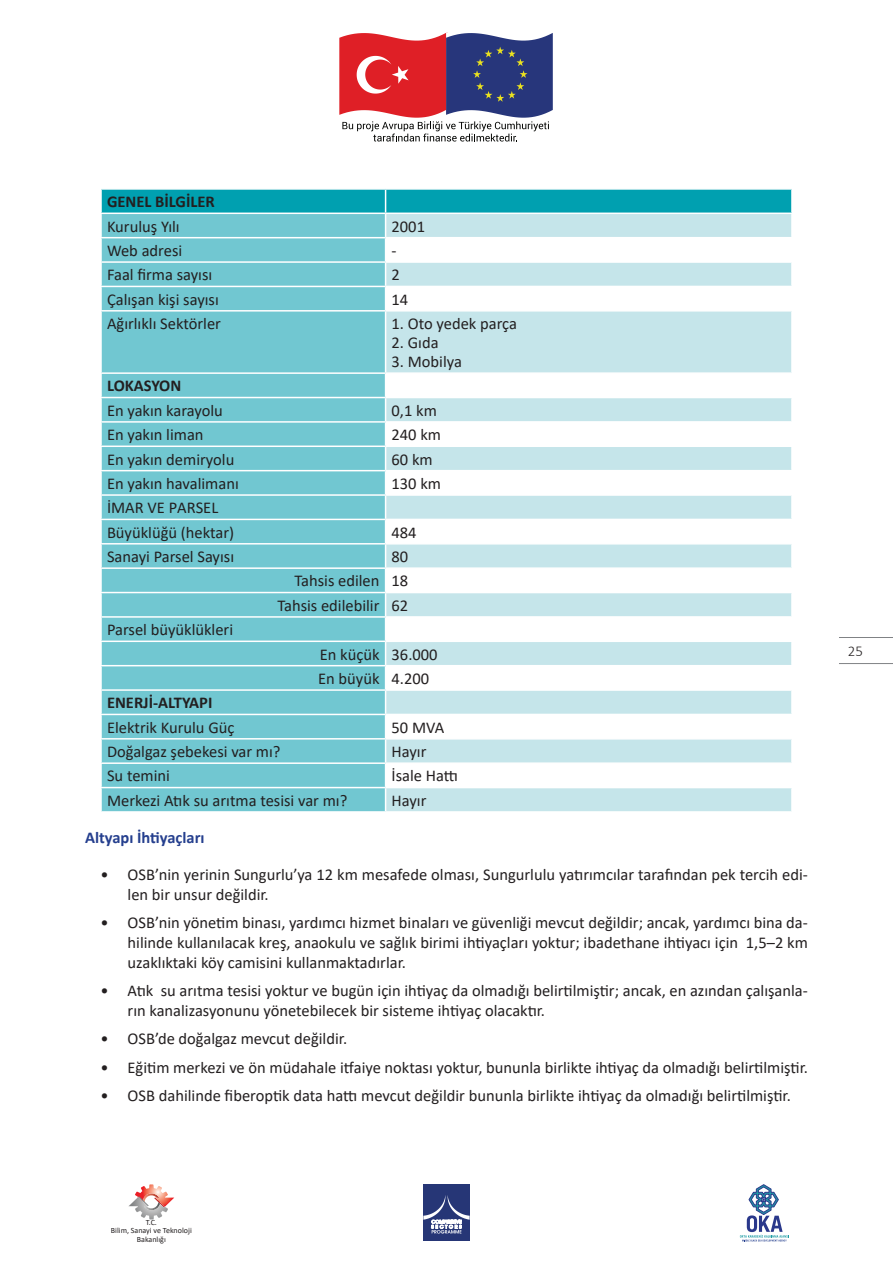
<style>
.page{position:relative;width:893px;height:1263px;background:#fff}
.page>*{position:absolute;margin:0;border:0;box-sizing:border-box;transform-origin:0 0}
.t1{font:16.5px/24.3px "Calibri";color:#231f20}
.t2{font:700 16.5px "Calibri";color:#231f20}
.t3{font:700 16.5px "Calibri";color:#253f8e}
.t4{font:300 15px "Calibri";color:#231f20}
.t5{font:7.95px/8.1px "Calibri";color:#231f20;text-align:center}
</style>
<div class="page">
<svg style="left:339px;top:33px;width:214px;height:109px"></svg>
<svg style="left:740px;top:1184px;width:49px;height:57px"></svg>
<svg style="left:128px;top:1184px;width:46px;height:35px"></svg>
<div style="left:423px;top:1184px;width:47px;height:57px;background:#263676"></div>
<svg style="left:423px;top:1195px;width:47px;height:38px"></svg>
<div style="left:102px;top:312px;width:283px;height:499px;background:#71c7d1"></div>
<svg style="left:386px;top:312px;width:405px;height:499px;fill:#c5e5ea"></svg>
<hr style="left:100px;top:372px;width:286px;height:2px;background:#fff">
<hr style="left:100px;top:397px;width:286px;height:1px;background:#fff">
<hr style="left:100px;top:421px;width:286px;height:2px;background:#fff">
<hr style="left:100px;top:445px;width:286px;height:2px;background:#fff">
<hr style="left:100px;top:470px;width:286px;height:1px;background:#fff">
<hr style="left:100px;top:494px;width:286px;height:2px;background:#fff">
<hr style="left:100px;top:519px;width:286px;height:1px;background:#fff">
<hr style="left:100px;top:543px;width:286px;height:1px;background:#fff">
<hr style="left:100px;top:567px;width:286px;height:2px;background:#fff">
<hr style="left:100px;top:592px;width:286px;height:1px;background:#fff">
<hr style="left:100px;top:616px;width:286px;height:2px;background:#fff">
<hr style="left:100px;top:640px;width:286px;height:2px;background:#fff">
<hr style="left:100px;top:665px;width:286px;height:1px;background:#fff">
<hr style="left:100px;top:689px;width:286px;height:2px;background:#fff">
<hr style="left:100px;top:714px;width:286px;height:1px;background:#fff">
<hr style="left:100px;top:738px;width:286px;height:1px;background:#fff">
<hr style="left:100px;top:762px;width:286px;height:2px;background:#fff">
<hr style="left:100px;top:787px;width:286px;height:1px;background:#fff">
<svg style="left:101px;top:189px;width:691px;height:121px"></svg>
<hr style="left:386px;top:261px;width:407px;height:2px;background:#fff">
<hr style="left:791px;top:263px;width:2px;height:23px;background:#fff">
<hr style="left:386px;top:286px;width:407px;height:1px;background:#fff">
<hr style="left:386px;top:372px;width:407px;height:2px;background:#fff">
<hr style="left:386px;top:397px;width:407px;height:1px;background:#fff">
<hr style="left:386px;top:421px;width:407px;height:2px;background:#fff">
<hr style="left:386px;top:445px;width:407px;height:2px;background:#fff">
<hr style="left:386px;top:470px;width:407px;height:1px;background:#fff">
<hr style="left:386px;top:494px;width:407px;height:2px;background:#fff">
<hr style="left:386px;top:519px;width:407px;height:1px;background:#fff">
<hr style="left:386px;top:543px;width:407px;height:1px;background:#fff">
<hr style="left:386px;top:567px;width:407px;height:2px;background:#fff">
<hr style="left:386px;top:592px;width:407px;height:1px;background:#fff">
<hr style="left:386px;top:616px;width:407px;height:2px;background:#fff">
<hr style="left:386px;top:640px;width:407px;height:2px;background:#fff">
<hr style="left:386px;top:665px;width:407px;height:1px;background:#fff">
<hr style="left:386px;top:689px;width:407px;height:2px;background:#fff">
<hr style="left:386px;top:714px;width:407px;height:1px;background:#fff">
<hr style="left:386px;top:738px;width:407px;height:1px;background:#fff">
<hr style="left:386px;top:762px;width:407px;height:2px;background:#fff">
<svg style="left:385px;top:396px;width:1px;height:393px"></svg>
<hr style="left:386px;top:787px;width:407px;height:1px;background:#fff">
<hr style="left:839px;top:663px;width:54px;height:1px;background:#808285">
<hr style="left:839px;top:637px;width:54px;height:1px;background:#808285">
<p class="t2" style="left:107px;top:190px;width:109px">GENEL BİLGİLER</p>
<p class="t1" style="left:107px;top:214px;width:74px">Kuruluş Yılı</p>
<p class="t1" style="left:392px;top:214px;width:35px">2001</p>
<p class="t1" style="left:107px;top:238px;width:77px">Web adresi</p>
<p class="t1" style="left:392px;top:238px;width:7px">-</p>
<p class="t1" style="left:107px;top:262px;width:107px">Faal firma sayısı</p>
<p class="t1" style="left:392px;top:262px;width:10px">2</p>
<p class="t1" style="left:107px;top:287px;width:113px">Çalışan kişi sayısı</p>
<p class="t1" style="left:392px;top:287px;width:18px">14</p>
<p class="t1" style="left:107px;top:311px;width:116px">Ağırlıklı Sektörler</p>
<p class="t1" style="left:392px;top:311px;width:127px">1. Oto yedek parça</p>
<p class="t1" style="left:392px;top:330px;width:49px">2. Gıda</p>
<p class="t1" style="left:392px;top:349px;width:72px">3. Mobilya</p>
<p class="t2" style="left:107px;top:374px;width:76px">LOKASYON</p>
<p class="t1" style="left:107px;top:398px;width:117px">En yakın karayolu</p>
<p class="t1" style="left:392px;top:398px;width:47px">0,1 km</p>
<p class="t1" style="left:107px;top:422px;width:98px">En yakın liman</p>
<p class="t1" style="left:392px;top:422px;width:51px">240 km</p>
<p class="t1" style="left:107px;top:447px;width:129px">En yakın demiryolu</p>
<p class="t1" style="left:392px;top:447px;width:43px">60 km</p>
<p class="t1" style="left:107px;top:471px;width:133px">En yakın havalimanı</p>
<p class="t1" style="left:392px;top:471px;width:51px">130 km</p>
<p class="t1" style="left:107px;top:495px;width:129px">İMAR VE PARSEL<br>Büyüklüğü (hektar)</p>
<p class="t1" style="left:392px;top:520px;width:27px">484</p>
<p class="t1" style="left:107px;top:544px;width:129px">Sanayi Parsel Sayısı</p>
<p class="t1" style="left:277px;top:544px;width:132px;text-align:right">80<br>Tahsis edilen 18<br>Tahsis edilebilir 62</p>
<p class="t1" style="left:107px;top:617px;width:128px">Parsel büyüklükleri</p>
<p class="t1" style="left:318px;top:641px;width:121px">En küçük 36.000<br>En büyük 4.200</p>
<p class="t2" style="left:107px;top:691px;width:107px">ENERJİ-ALTYAPI</p>
<p class="t1" style="left:107px;top:715px;width:129px">Elektrik Kurulu Güç</p>
<p class="t1" style="left:392px;top:715px;width:54px">50 MVA</p>
<p class="t1" style="left:107px;top:739px;width:175px">Doğalgaz şebekesi var mı?</p>
<p class="t1" style="left:392px;top:739px;width:36px">Hayır</p>
<p class="t1" style="left:107px;top:763px;width:64px">Su temini</p>
<p class="t1" style="left:392px;top:763px;width:68px">İsale Hattı</p>
<p class="t1" style="left:107px;top:788px;width:242px">Merkezi Atık su arıtma tesisi var mı?</p>
<p class="t1" style="left:392px;top:788px;width:36px">Hayır</p>
<p class="t3" style="left:85px;top:826px;width:121px">Altyapı İhtiyaçları</p>
<p class="t1" style="left:128px;top:864px;width:682px;line-height:19.8px;text-indent:-27px">• OSB’nin yerinin Sungurlu’ya 12 km mesafede olması, Sungurlulu yatırımcılar tarafından pek tercih edi&shy;len bir unsur değildir.</p>
<p class="t1" style="left:128px;top:912px;width:682px;line-height:19.8px;text-align:justify;text-indent:-27px">• OSB’nin yönetim binası, yardımcı hizmet binaları ve güvenliği mevcut değildir; ancak, yardımcı bina da&shy;hilinde kullanılacak kreş, anaokulu ve sağlık birimi ihtiyaçları yoktur; ibadethane ihtiyacı için 1,5–2 km uzaklıktaki köy camisini kullanmaktadırlar.</p>
<p class="t1" style="left:128px;top:980px;width:682px;line-height:19.8px;text-indent:-27px">• Atık su arıtma tesisi yoktur ve bugün için ihtiyaç da olmadığı belirtilmiştir; ancak, en azından çalışanla&shy;rın kanalizasyonunu yönetebilecek bir sisteme ihtiyaç olacaktır.</p>
<p class="t1" style="left:101px;top:1026px;width:248px">• OSB’de doğalgaz mevcut değildir.</p>
<p class="t1" style="left:101px;top:1054px;width:709px">• Eğitim merkezi ve ön müdahale itfaiye noktası yoktur, bununla birlikte ihtiyaç da olmadığı belirtilmiştir.</p>
<p class="t1" style="left:101px;top:1083px;width:692px">• OSB dahilinde fiberoptik data hattı mevcut değildir bununla birlikte ihtiyaç da olmadığı belirtilmiştir.</p>
<p class="t4" style="left:848px;top:642px;width:17px">25</p>
<p class="t5" style="left:111px;top:1218px;width:83px">T.C.<br>Bilim, Sanayi ve Teknoloji<br>Bakanlığı</p>
</div>
